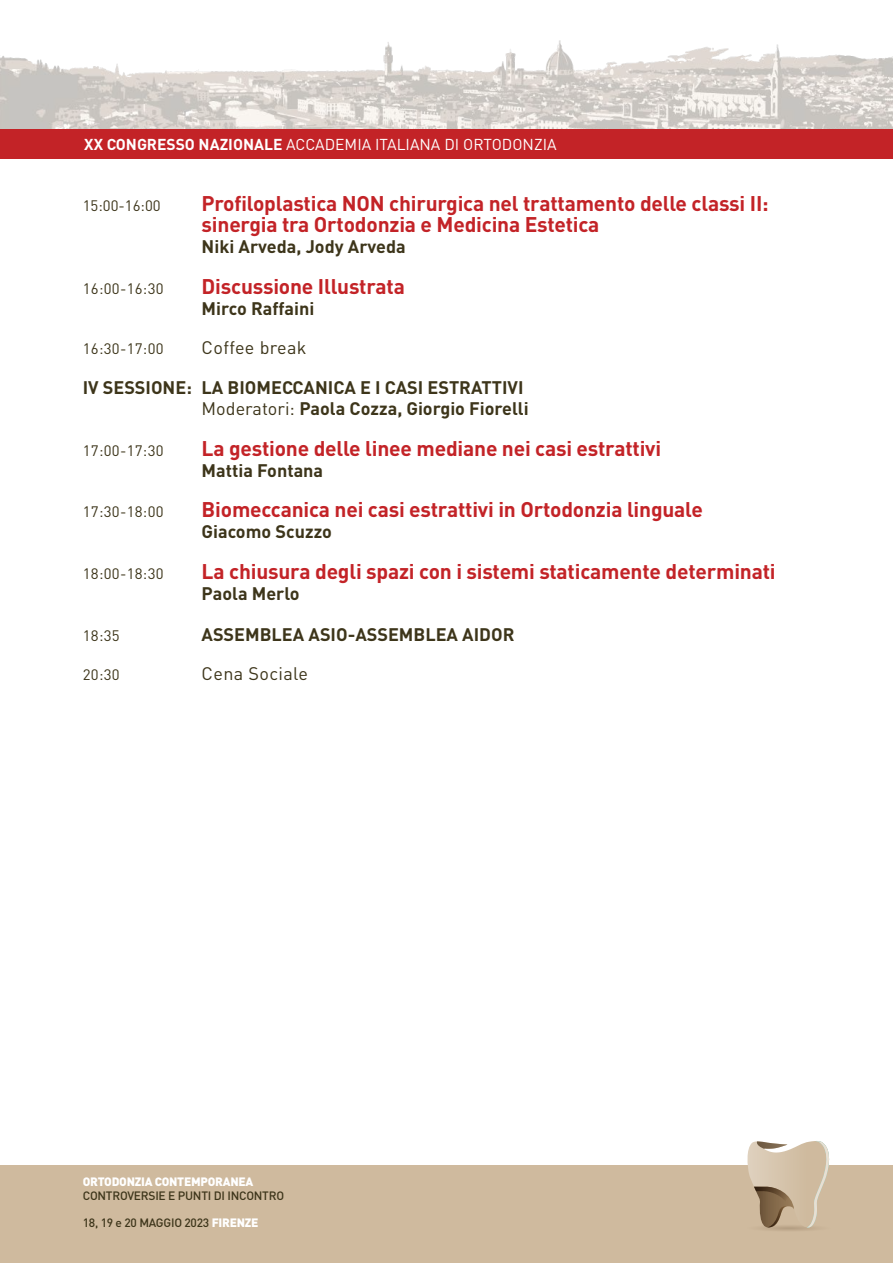
<style>
.page{position:relative;width:893px;height:1263px;background:#fff}
.page>*{position:absolute;margin:0;border:0;box-sizing:border-box;transform-origin:0 0}
.t1{font:700 21px/21px "DIN Pro";letter-spacing:-.01em;color:#c32327}
.t2{font:700 18px/21px "DIN Pro";color:#3d351a;text-align:right}
.t3{font:18px "DIN Pro";letter-spacing:.02em;color:#3d351a}
.t4{font:15.6px "DIN Pro";color:#fff}
.t5{font:15px "DIN Pro";letter-spacing:.02em;color:#3d351a}
.t6{font:500 12px "DIN Pro";letter-spacing:-.02em;color:#3d351a}
.t7{font:900 12px "DIN Pro";letter-spacing:-.02em;color:#fff}
.s1{font-weight:700}
.s2{font-weight:400}
.s3{font-weight:900;color:#fff}
</style>
<div class="page">
<img style="left:0;top:41px;width:893px;height:88px">
<div style="left:0;top:1165px;width:893px;height:98px;background:#cfba9e"></div>
<svg style="left:746px;top:1224px;width:85px;height:8px"></svg>
<svg style="left:747px;top:1141px;width:83px;height:86px"></svg>
<div style="left:0;top:129px;width:893px;height:30px;background:#c32327"></div>
<p class="t4" style="left:84px;top:134px;width:474px"><span class="s1">XX CONGRESSO NAZIONALE</span> ACCADEMIA ITALIANA DI ORTODONZIA</p>
<p class="t5" style="left:83px;top:196px;width:79px">15:00-16:00</p>
<p class="t1" style="left:202px;top:192px;width:568px">Profiloplastica NON chirurgica nel trattamento delle classi II: sinergia tra Ortodonzia e Medicina Estetica</p>
<p class="t2" style="left:202px;top:236px;width:206px">Niki Arveda, Jody Arveda</p>
<p class="t5" style="left:83px;top:278px;width:82px">16:00-16:30</p>
<p class="t1" style="left:202px;top:275px;width:205px">Discussione Illustrata</p>
<p class="t2" style="left:202px;top:297px;width:114px">Mirco Raffaini</p>
<p class="t5" style="left:83px;top:338px;width:82px">16:30-17:00</p>
<p class="t3" style="left:202px;top:335px;width:106px">Coffee break</p>
<p class="t2" style="left:83px;top:377px;width:447px">IV SESSIONE: LA BIOMECCANICA E I CASI ESTRATTIVI<br><span class="s2">Moderatori:</span> Paola Cozza, Giorgio Fiorelli</p>
<p class="t5" style="left:83px;top:440px;width:82px">17:00-17:30</p>
<p class="t1" style="left:202px;top:437px;width:461px">La gestione delle linee mediane nei casi estrattivi</p>
<p class="t2" style="left:202px;top:459px;width:123px">Mattia Fontana</p>
<p class="t5" style="left:83px;top:502px;width:82px">17:30-18:00</p>
<p class="t1" style="left:202px;top:498px;width:503px">Biomeccanica nei casi estrattivi in Ortodonzia linguale</p>
<p class="t2" style="left:202px;top:521px;width:132px">Giacomo Scuzzo</p>
<p class="t5" style="left:83px;top:563px;width:82px">18:00-18:30</p>
<p class="t1" style="left:202px;top:560px;width:576px">La chiusura degli spazi con i sistemi staticamente determinati</p>
<p class="t2" style="left:202px;top:582px;width:100px">Paola Merlo</p>
<p class="t5" style="left:83px;top:625px;width:38px">18:35</p>
<p class="t2" style="left:202px;top:623px;width:314px">ASSEMBLEA ASIO-ASSEMBLEA AIDOR</p>
<p class="t5" style="left:83px;top:664px;width:38px">20:30</p>
<p class="t3" style="left:202px;top:661px;width:108px">Cena Sociale</p>
<p class="t7" style="left:83px;top:1173px;width:172px">ORTODONZIA CONTEMPORANEA</p>
<p class="t6" style="left:83px;top:1187px;width:203px">CONTROVERSIE E PUNTI DI INCONTRO</p>
<p class="t6" style="left:83px;top:1214px;width:177px">18, 19 e 20 MAGGIO 2023 <span class="s3">FIRENZE</span></p>
</div>
